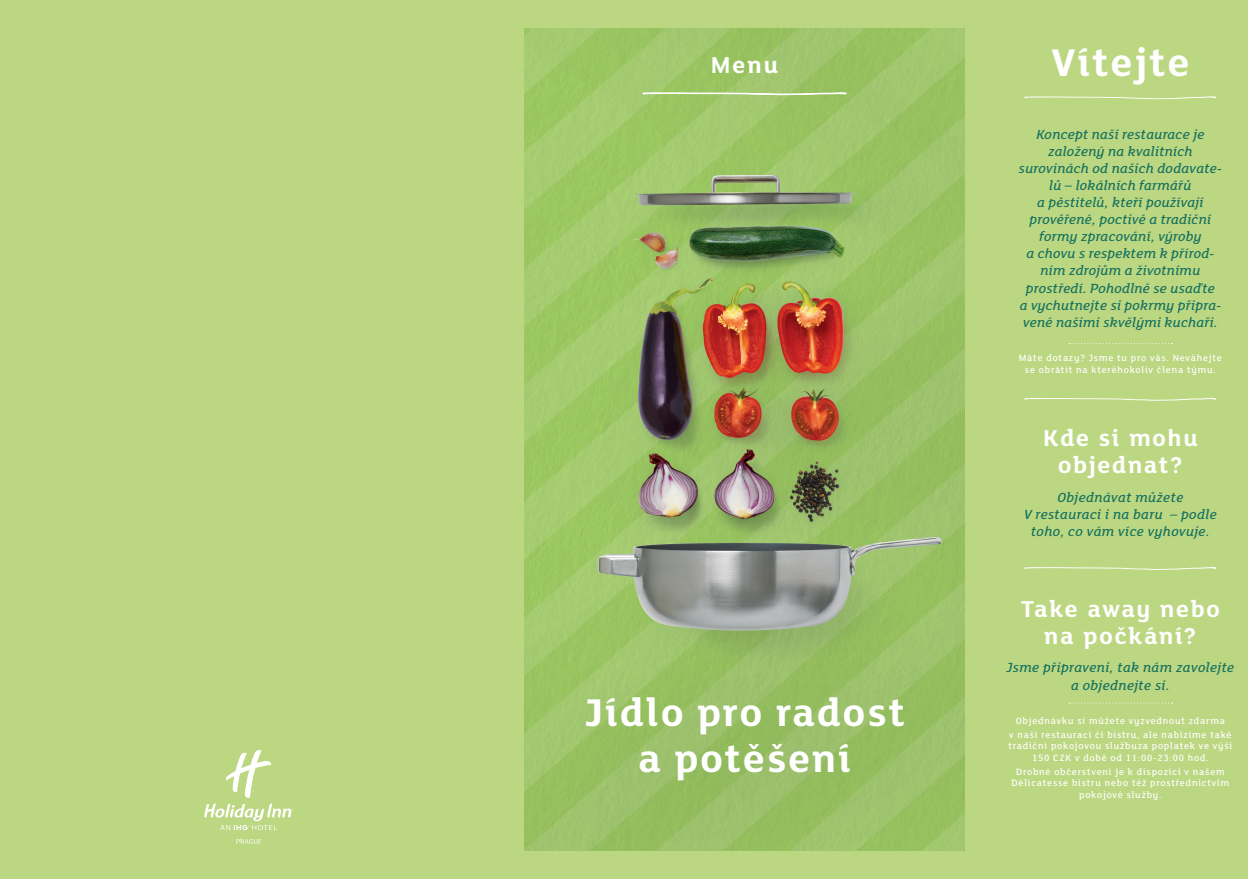
<style>
.page{position:relative;width:1248px;height:879px;background:#fff}
.page>*{position:absolute;margin:0;border:0;box-sizing:border-box;transform-origin:0 0}
.FC_MAKE_YOU_HAPPY_TEXT{font:700 42px "FS Lola";letter-spacing:.05em;color:#fff}
.WELCOME_HEADER{font:700 42px "FS Lola";letter-spacing:.05em;color:#fff}
.FLAP_GUIDE_STYLE{font:700 25px/27px "FS Lola";letter-spacing:.065em;color:#fff;text-align:center}
.FLAP_QUESTION_HEADER{font:700 25px "FS Lola";letter-spacing:.065em;color:#fff}
.FC_ALL_DAY_MENU_TEXT{font:700 25px "FS Lola";color:#fff}
.FLAP_ORANGE_INTRO_TEXT{font:italic 500 14.4px/17.1px "FS Lola";letter-spacing:.02em;color:#17725e;text-align:center}
.FLAP_Ts___Cs{font:500 10px/11.5px "FS Lola";letter-spacing:.08em;color:#fff;text-align:center}
</style>
<div class="page">
<div style="left:0;top:0;width:992px;height:879px;background:#bcd782"></div>
<div style="left:992px;top:0;width:255px;height:879px;background:#bcd782"></div>
<img style="left:524px;top:28px;width:440px;height:822px">
<svg style="left:236px;top:839px;width:25px;height:4px"></svg>
<svg style="left:204px;top:750px;width:89px;height:80px"></svg>
<svg style="left:1024px;top:567px;width:192px;height:3px"></svg>
<svg style="left:1024px;top:398px;width:192px;height:3px"></svg>
<svg style="left:1024px;top:96px;width:192px;height:3px"></svg>
<svg style="left:1069px;top:702px;width:103px;height:1px"></svg>
<svg style="left:1068px;top:343px;width:104px;height:1px"></svg>
<svg style="left:642px;top:92px;width:204px;height:3px"></svg>
<p class="FC_ALL_DAY_MENU_TEXT" style="left:710px;top:47px;width:69px">Menu</p>
<p class="FC_MAKE_YOU_HAPPY_TEXT" style="left:584px;top:683px;width:322px">Jídlo pro radost</p>
<p class="FC_MAKE_YOU_HAPPY_TEXT" style="left:638px;top:729px;width:214px">a potěšení</p>
<p class="WELCOME_HEADER" style="left:1051px;top:33px;width:139px">Vítejte</p>
<p class="FLAP_ORANGE_INTRO_TEXT" style="left:1018px;top:125px;width:204px">Koncept naší restaurace je založený na kvalitních surovinách od našich dodavate&shy;lů – lokálních farmářů<br>a pěstitelů, kteří používají prověřené, poctivé a tradiční formy zpracování, výroby<br>a chovu s respektem k přírod&shy;ním zdrojům a životnímu prostředí. Pohodlně se usaďte<br>a vychutnejte si pokrmy připra&shy;vené našimi skvělými kuchaři.</p>
<p class="FLAP_Ts___Cs" style="left:1018px;top:352px;width:204px">Máte dotazy? Jsme tu pro vás. Neváhejte se obrátit na kteréhokoliv člena týmu.</p>
<p class="FLAP_QUESTION_HEADER" style="left:1042px;top:421px;width:156px">Kde si mohu</p>
<p class="FLAP_QUESTION_HEADER" style="left:1057px;top:448px;width:126px">objednat?</p>
<p class="FLAP_ORANGE_INTRO_TEXT" style="left:1023px;top:488px;width:194px">Objednávat můžete<br>V restauraci i na baru – podle toho, co vám více vyhovuje.</p>
<p class="FLAP_GUIDE_STYLE" style="left:1020px;top:594px;width:200px">Take away nebo na počkání?</p>
<p class="FLAP_ORANGE_INTRO_TEXT" style="left:1006px;top:659px;width:229px">Jsme připraveni, tak nám zavolejte a objednejte si.</p>
<p class="FLAP_Ts___Cs" style="left:1015px;top:714px;width:211px">Objednávku si můžete vyzvednout zdarma</p>
<p class="FLAP_Ts___Cs" style="left:1008px;top:728px;width:225px">v naší restauraci či bistru, ale nabízíme také tradiční pokojovou službuza poplatek ve výši<br>150 CZK v době od 11:00-23:00 hod.</p>
<p class="FLAP_Ts___Cs" style="left:1011px;top:765px;width:219px">Drobné občerstvení je k dispozici v našem<br>Délicatesse bistru nebo též prostřednictvím pokojové služby.</p>
</div>
